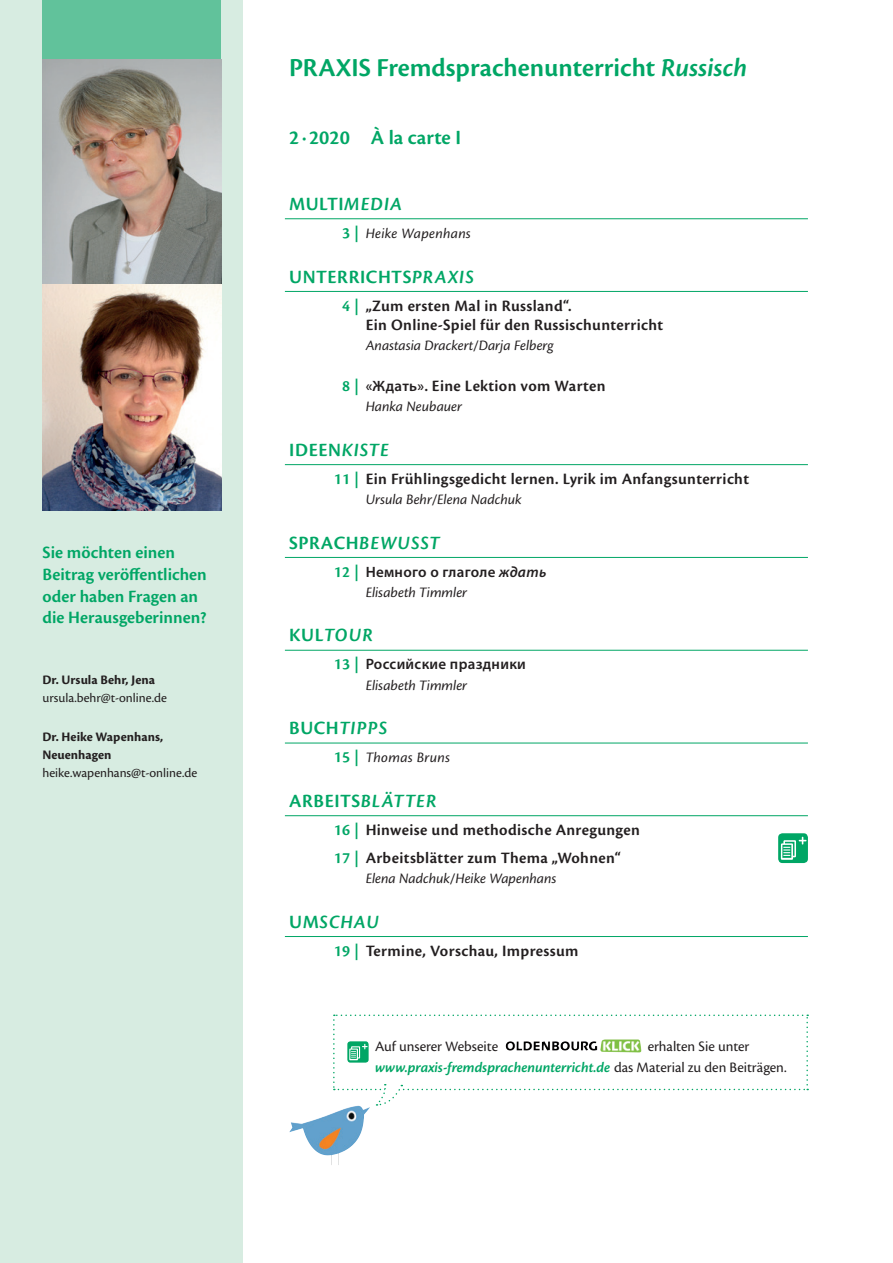
<style>
.page{position:relative;width:893px;height:1263px;background:#fff}
.page>*{position:absolute;margin:0;border:0;box-sizing:border-box;transform-origin:0 0}
.t1{font:600 27px "Cronos Pro";color:#00a665}
.t2{font:600 21px "Cronos Pro";color:#00a665}
.t3{font:600 19.5px "Cronos Pro";letter-spacing:.03em;color:#00a665}
.t4{font:italic 600 19.5px "Cronos Pro";letter-spacing:.05em;color:#00a665}
.t5{font:600 18px/21.6px "Cronos Pro";color:#00a665}
.t6{font:600 16.5px/19.5px "Cronos Pro";letter-spacing:.02em;color:#231f20}
.t7{font:italic 15px "Cronos Pro";letter-spacing:-.005em;color:#231f20}
.t8{font:15px/21px "Cronos Pro";letter-spacing:-.005em;color:#231f20}
.t9{font:600 15px "Myriad Pro";letter-spacing:.02em;color:#231f20}
.t10{font:italic 15px "Cronos Pro";letter-spacing:.015em;color:#231f20}
.t11{font:13.5px "Cronos Pro";color:#231f20}
.t12{font:700 13.5px/18px "Cronos Pro";color:#231f20}
.s1{font-style:italic}
.s2{font-weight:600;font-style:normal;font-size:16.5px;color:#00a665}
.s3{color:#00a665}
.s4{font-family:"Myriad Pro";font-size:15px}
.s5{font-style:normal}
.s6{font-family:"Cronos Pro";font-size:16.5px;color:#00a665}
.s7{font-weight:600;font-style:italic;color:#00a665}
</style>
<div class="page">
<div style="left:0;top:0;width:242px;height:1263px;background:#d7ece1"></div>
<div style="left:43px;top:0;width:178px;height:64px;background:#61c29b"></div>
<img style="left:43px;top:60px;width:178px;height:225px">
<img style="left:43px;top:285px;width:178px;height:225px">
<hr style="left:285px;top:218px;width:523px;height:1px;background:#00a665">
<hr style="left:285px;top:291px;width:523px;height:1px;background:#00a665">
<hr style="left:285px;top:464px;width:523px;height:1px;background:#00a665">
<hr style="left:285px;top:557px;width:523px;height:1px;background:#00a665">
<hr style="left:285px;top:650px;width:523px;height:1px;background:#00a665">
<hr style="left:285px;top:743px;width:523px;height:1px;background:#00a665">
<hr style="left:285px;top:815px;width:523px;height:1px;background:#00a665">
<hr style="left:285px;top:936px;width:523px;height:1px;background:#00a665">
<img style="left:311px;top:1106px;width:47px;height:15px">
<svg style="left:333px;top:1014px;width:475px;height:92px"></svg>
<img style="left:560px;top:1039px;width:81px;height:14px">
<svg style="left:778px;top:833px;width:30px;height:30px"></svg>
<p class="t5" style="left:43px;top:542px;width:166px">Sie möchten einen<br>Beitrag veröffentlichen oder haben Fragen an die Herausgeberinnen?</p>
<p class="t12" style="left:43px;top:671px;width:114px">Dr. Ursula Behr, Jena</p>
<p class="t11" style="left:43px;top:690px;width:126px">ursula.behr@t-online.de</p>
<p class="t12" style="left:43px;top:728px;width:122px">Dr. Heike Wapenhans,<br>Neuenhagen</p>
<p class="t11" style="left:43px;top:765px;width:156px">heike.wapenhans@t-online.de</p>
<h1 class="t1" style="left:289px;top:52px;width:459px">PRAXIS Fremdsprachenunterricht <span class="s1">Russisch</span></h1>
<p class="t2" style="left:289px;top:125px;width:173px">2 · 2020 À la carte I</p>
<p class="t3" style="left:289px;top:193px;width:115px">MULTI<span class="s1">MEDIA</span></p>
<p class="t10" style="left:342px;top:225px;width:130px"><span class="s2">3 |</span> Heike Wapenhans</p>
<p class="t3" style="left:289px;top:265px;width:186px">UNTERRICHTS<span class="s1">PRAXIS</span></p>
<p class="t6" style="left:366px;top:296px;width:299px;text-indent:-24px"><span class="s3">4 |</span> „Zum ersten Mal in Russland“.<br>Ein Online-Spiel für den Russischunterricht</p>
<p class="t7" style="left:366px;top:337px;width:189px">Anastasia Drackert/Darja Felberg</p>
<p class="t6" style="left:342px;top:376px;width:265px"><span class="s3">8 |</span> <span class="s4">«Ждать».</span> Eine Lektion vom Warten</p>
<p class="t7" style="left:366px;top:398px;width:98px">Hanka Neubauer</p>
<p class="t3" style="left:289px;top:438px;width:101px">IDEEN<span class="s1">KISTE</span></p>
<p class="t6" style="left:334px;top:469px;width:417px"><span class="s3">11 |</span> Ein Frühlingsgedicht lernen. Lyrik im Anfangsunterricht</p>
<p class="t7" style="left:366px;top:491px;width:158px">Ursula Behr/Elena Nadchuk</p>
<p class="t4" style="left:289px;top:531px;width:152px"><span class="s5">SPRACH</span>BEWUSST</p>
<p class="t9" style="left:334px;top:562px;width:214px"><span class="s6">12 |</span> Немного о глаголе <span class="s1">ждать</span></p>
<p class="t7" style="left:366px;top:583px;width:103px">Elisabeth Timmler</p>
<p class="t4" style="left:289px;top:624px;width:85px"><span class="s5">KUL</span>TOUR</p>
<p class="t9" style="left:334px;top:655px;width:194px"><span class="s6">13 |</span> Российские праздники</p>
<p class="t7" style="left:366px;top:676px;width:103px">Elisabeth Timmler</p>
<p class="t4" style="left:289px;top:717px;width:100px"><span class="s5">BUCH</span>TIPPS</p>
<p class="t10" style="left:334px;top:749px;width:118px"><span class="s2">15 |</span> Thomas Bruns</p>
<p class="t3" style="left:289px;top:789px;width:149px">ARBEITS<span class="s1">BLÄTTER</span></p>
<p class="t6" style="left:334px;top:816px;width:308px;line-height:28px"><span class="s3">16 |</span> Hinweise und methodische Anregungen<br><span class="s3">17 |</span> Arbeitsblätter zum Thema „Wohnen“</p>
<p class="t7" style="left:366px;top:870px;width:192px">Elena Nadchuk/Heike Wapenhans</p>
<p class="t4" style="left:289px;top:910px;width:91px"><span class="s5">UM</span>SCHAU</p>
<p class="t6" style="left:334px;top:941px;width:246px"><span class="s3">19 |</span> Termine, Vorschau, Impressum</p>
<p class="t8" style="left:375px;top:1035px;width:125px">Auf unserer Webseite</p>
<p class="t8" style="left:375px;top:1035px;width:413px;text-indent:273px">erhalten Sie unter <span class="s7">www.praxis-fremdsprachenunterricht.de</span> das Material zu den Beiträgen.</p>
</div>
